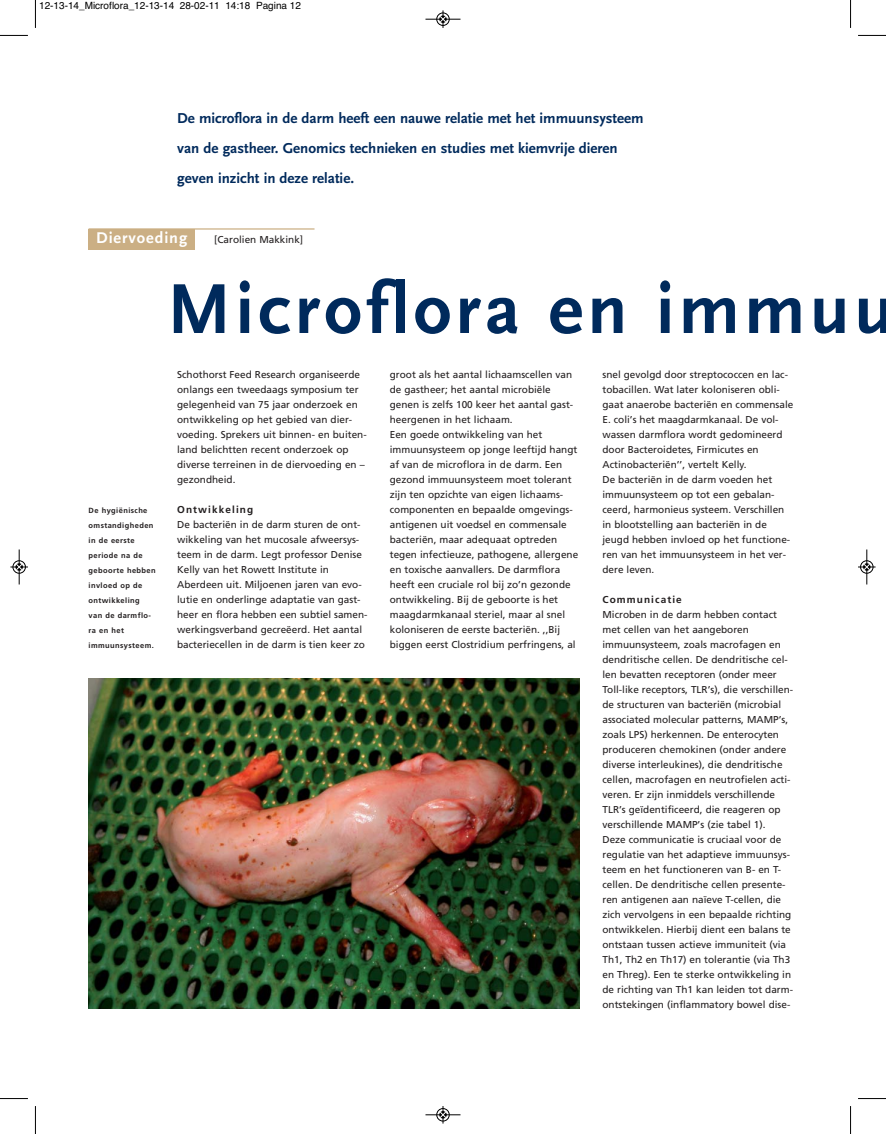
<style>
.page{position:relative;width:886px;height:1134px;background:#fff}
.page>*{position:absolute;margin:0;border:0;box-sizing:border-box;transform-origin:0 0}
.t1{font:700 73.75px "Scala Sans";letter-spacing:.055em;color:#002a5c}
.t2{font:700 16.25px "Scala Sans";letter-spacing:.055em;color:#fff}
.t3{font:700 15px/30px "Scala Sans";color:#002a5c}
.t4{font:10px/15px "Frutiger";color:#231f20}
.t5{font:10px "Helvetica";color:#000}
.t6{font:700 7.5px/15px "Frutiger";letter-spacing:.055em;color:#231f20}
.s1{font-weight:700}
</style>
<div class="page">
<div style="left:89px;top:229px;width:106px;height:20px;background:#cbaf84"></div>
<hr style="left:89px;top:228px;width:225px;height:2px;background:#cbaf84">
<img style="left:89px;top:678px;width:491px;height:330px">
<svg style="left:35px;top:0;width:1px;height:28px"></svg>
<svg style="left:0;top:35px;width:28px;height:1px"></svg>
<svg style="left:850px;top:0;width:1px;height:28px"></svg>
<svg style="left:858px;top:35px;width:28px;height:1px"></svg>
<svg style="left:35px;top:1106px;width:1px;height:28px"></svg>
<svg style="left:0;top:1098px;width:28px;height:1px"></svg>
<svg style="left:850px;top:1106px;width:1px;height:28px"></svg>
<svg style="left:858px;top:1098px;width:28px;height:1px"></svg>
<div style="left:436px;top:13px;width:14px;height:13px;border:1px solid #fff;border-radius:50%"></div>
<hr style="left:425px;top:19px;width:35px;height:1px;background:#000">
<div style="left:437px;top:13px;width:12px;height:13px;border:1px solid #000;border-radius:50%"></div>
<svg style="left:440px;top:10px;width:6px;height:18px"></svg>
<div style="left:436px;top:1108px;width:14px;height:13px;border:1px solid #fff;border-radius:50%"></div>
<hr style="left:425px;top:1114px;width:35px;height:1px;background:#000">
<div style="left:437px;top:1108px;width:12px;height:13px;border:1px solid #000;border-radius:50%"></div>
<svg style="left:440px;top:1106px;width:6px;height:17px"></svg>
<div style="left:13px;top:560px;width:13px;height:14px;border:1px solid #fff;border-radius:50%"></div>
<hr style="left:19px;top:549px;width:1px;height:35px;background:#000">
<div style="left:13px;top:561px;width:13px;height:12px;border:1px solid #000;border-radius:50%"></div>
<svg style="left:10px;top:564px;width:18px;height:6px"></svg>
<div style="left:860px;top:560px;width:13px;height:14px;border:1px solid #fff;border-radius:50%"></div>
<hr style="left:866px;top:549px;width:1px;height:35px;background:#000">
<div style="left:860px;top:561px;width:13px;height:12px;border:1px solid #000;border-radius:50%"></div>
<svg style="left:858px;top:564px;width:17px;height:6px"></svg>
<p class="t5" style="left:39px;top:0;width:263px">12-13-14_Microflora_12-13-14 28-02-11 14:18 Pagina 12</p>
<p class="t3" style="left:177px;top:104px;width:468px">De microflora in de darm heeft een nauwe relatie met het immuunsysteem van de gastheer. Genomics technieken en studies met kiemvrije dieren geven inzicht in deze relatie.</p>
<p class="t2" style="left:96px;top:231px;width:93px">Diervoeding</p>
<p class="t4" style="left:214px;top:233px;width:91px">[Carolien Makkink]</p>
<p class="t6" style="left:89px;top:503px;width:69px">De hygiënische omstandigheden in de eerste periode na de geboorte hebben invloed op de ontwikkeling<br>van de darmflo&shy;ra en het immuunsysteem.</p>
<p class="t1" style="left:167px;top:280px;width:729px">Microflora en immuu</p>
<p class="t4" style="left:177px;top:368px;width:191px">Schothorst Feed Research organiseerde onlangs een tweedaags symposium ter gelegenheid van 75 jaar onderzoek en ontwikkeling op het gebied van dier&shy;voeding. Sprekers uit binnen- en buiten&shy;land belichtten recent onderzoek op diverse terreinen in de diervoeding en – gezondheid.</p>
<p class="t4" style="left:177px;top:503px;width:192px"><span class="s1">Ontwikkeling<br></span>De bacteriën in de darm sturen de ont&shy;wikkeling van het mucosale afweersys&shy;teem in de darm. Legt professor Denise Kelly van het Rowett Institute in Aberdeen uit. Miljoenen jaren van evo&shy;lutie en onderlinge adaptatie van gast&shy;heer en flora hebben een subtiel samen&shy;werkingsverband gecreëerd. Het aantal bacteriecellen in de darm is tien keer zo</p>
<p class="t4" style="left:390px;top:368px;width:190px">groot als het aantal lichaamscellen van de gastheer; het aantal microbiële genen is zelfs 100 keer het aantal gast&shy;heergenen in het lichaam.<br>Een goede ontwikkeling van het immuunsysteem op jonge leeftijd hangt af van de microflora in de darm. Een gezond immuunsysteem moet tolerant zijn ten opzichte van eigen lichaams&shy;componenten en bepaalde omgevings - antigenen uit voedsel en commensale bacteriën, maar adequaat optreden tegen infectieuze, pathogene, allergene en toxische aanvallers. De darmflora heeft een cruciale rol bij zo’n gezonde ontwikkeling. Bij de geboorte is het maagdarmkanaal steriel, maar al snel koloniseren de eerste bacteriën. ,,Bij biggen eerst Clostridium perfringens, al</p>
<p class="t4" style="left:602px;top:368px;width:192px">snel gevolgd door streptococcen en lac&shy;tobacillen. Wat later koloniseren obli&shy;gaat anaerobe bacteriën en commensale E. coli’s het maagdarmkanaal. De vol&shy;wassen darmflora wordt gedomineerd door Bacteroidetes, Firmicutes en Actinobacteriën’’, vertelt Kelly.<br>De bacteriën in de darm voeden het immuunsysteem op tot een gebalan&shy;ceerd, harmonieus systeem. Verschillen in blootstelling aan bacteriën in de jeugd hebben invloed op het functione&shy;ren van het immuunsysteem in het ver&shy;dere leven.</p>
<p class="t4" style="left:602px;top:593px;width:192px"><span class="s1">Communicatie<br></span>Microben in de darm hebben contact met cellen van het aangeboren immuunsysteem, zoals macrofagen en dendritische cellen. De dendritische cel&shy;len bevatten receptoren (onder meer Toll-like receptors, TLR’s), die verschillen&shy;de structuren van bacteriën (microbial associated molecular patterns, MAMP’s, zoals LPS) herkennen. De enterocyten produceren chemokinen (onder andere diverse interleukines), die dendritische cellen, macrofagen en neutrofielen acti&shy;veren. Er zijn inmiddels verschillende TLR’s geïdentificeerd, die reageren op verschillende MAMP’s (zie tabel 1).<br>Deze communicatie is cruciaal voor de regulatie van het adaptieve immuunsys&shy;teem en het functioneren van B- en T&shy;cellen. De dendritische cellen presente&shy;ren antigenen aan naïeve T-cellen, die zich vervolgens in een bepaalde richting ontwikkelen. Hierbij dient een balans te ontstaan tussen actieve immuniteit (via Th1, Th2 en Th17) en tolerantie (via Th3 en Threg). Een te sterke ontwikkeling in de richting van Th1 kan leiden tot darm - ontstekingen (inflammatory bowel dise-</p>
</div>
